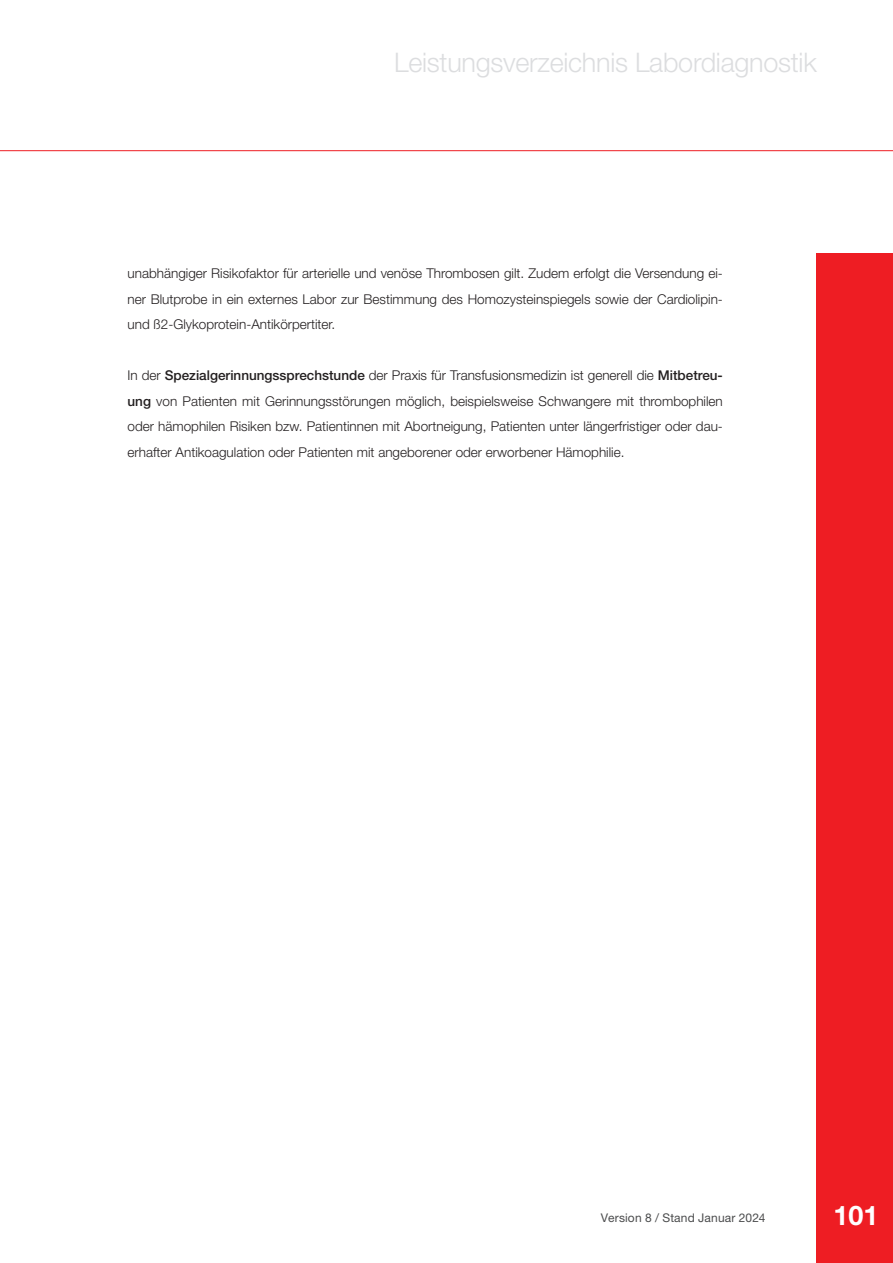
<style>
.page{position:relative;width:893px;height:1263px;background:#fff}
.page>*{position:absolute;margin:0;border:0;box-sizing:border-box;transform-origin:0 0}
.t1{font:300 27px "Helvetica Neue LT Std";letter-spacing:-.01em;color:#dcdddf}
.t2{font:700 27px "Helvetica Neue LT Std";color:#fff}
.t3{font:300 13.5px/25.5px "Helvetica Neue LT Std";color:#231f20;text-align:justify}
.t4{font:12px "Helvetica Neue LT Std";letter-spacing:.015em;color:#4b4c4d}
.s1{font-weight:500}
</style>
<div class="page">
<div style="left:816px;top:253px;width:77px;height:1010px;background:#ee1d23"></div>
<hr style="left:0;top:150px;width:893px;height:1px;background:#ee1d23">
<p class="t1" style="left:394px;top:46px;width:424px">Leistungsverzeichnis Labordiagnostik</p>
<p class="t3" style="left:128px;top:261px;width:597px">unabhängiger Risikofaktor für arterielle und venöse Thrombosen gilt. Zudem erfolgt die Versendung ei&shy;ner Blutprobe in ein externes Labor zur Bestimmung des Homozysteinspiegels sowie der Cardiolipin&shy;und ß2-Glykoprotein-Antikörpertiter.</p>
<p class="t3" style="left:128px;top:363px;width:597px">In der <span class="s1">Spezialgerinnungssprechstunde</span> der Praxis für Transfusionsmedizin ist generell die <span class="s1">Mitbetreu&shy;ung</span> von Patienten mit Gerinnungsstörungen möglich, beispielsweise Schwangere mit thrombophilen oder hämophilen Risiken bzw. Patientinnen mit Abortneigung, Patienten unter längerfristiger oder dau&shy;erhafter Antikoagulation oder Patienten mit angeborener oder erworbener Hämophilie.</p>
<p class="t4" style="left:601px;top:1210px;width:166px">Version 8 / Stand Januar 2024</p>
<h1 class="t2" style="left:833px;top:1198px;width:47px">101</h1>
</div>
